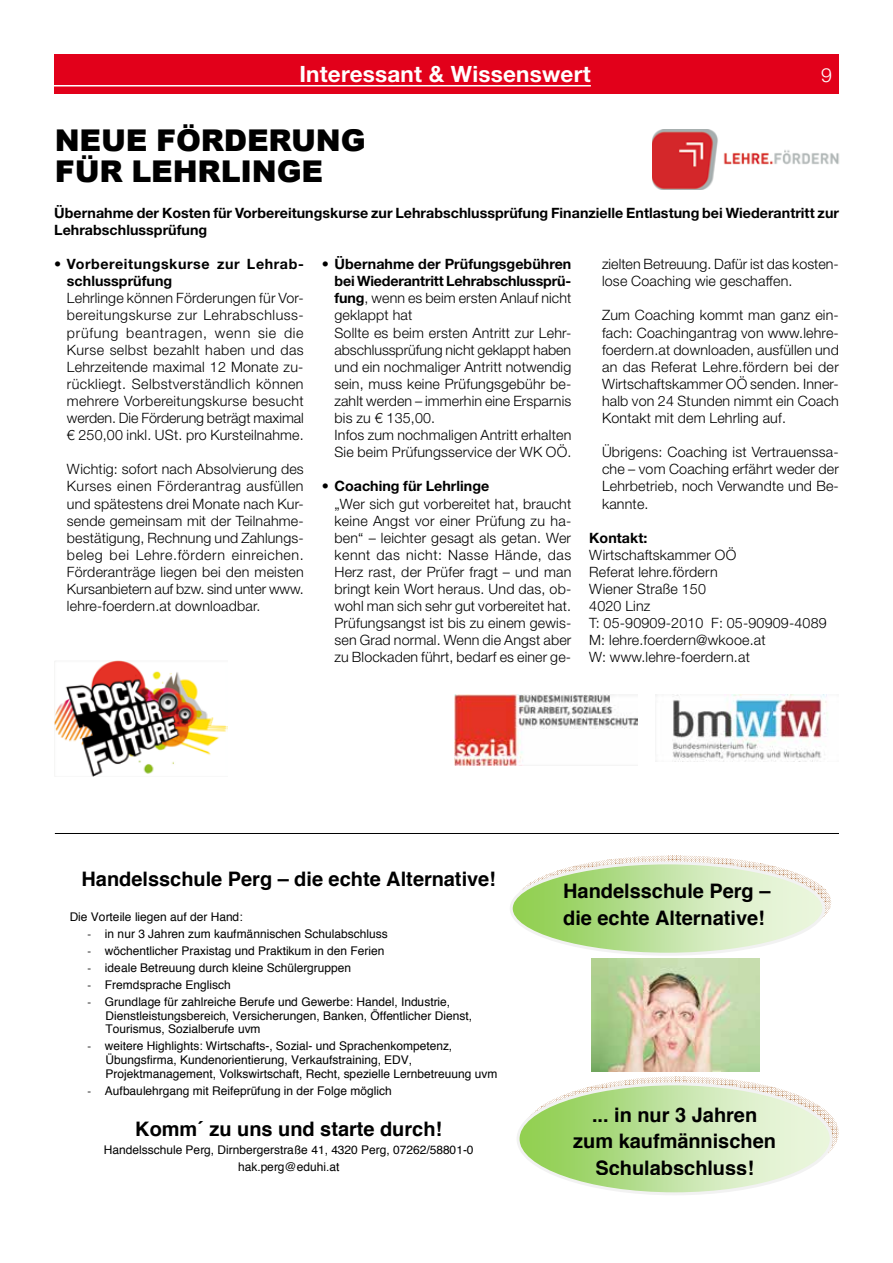
<style>
.page{position:relative;width:893px;height:1263px;background:#fff}
.page>*{position:absolute;margin:0;border:0;box-sizing:border-box;transform-origin:0 0}
.t1{font:900 30px/31.5px "Arial";letter-spacing:-.005em;color:#000}
.t2{font:700 22.5px "Helvetica Neue LT Std";letter-spacing:.01em;color:#fff}
.t3{font:700 19.95px/26.4px "Helvetica";color:#000}
.t4{font:300 19.5px "Helvetica Neue LT Pro";color:#fff}
.t5{font:300 14.25px/17.1px "Helvetica Neue LT Pro";letter-spacing:.015em;color:#000;text-align:justify}
.t6{font:700 14.25px/17.1px "Helvetica Neue LT Std";color:#000}
.t7{font:700 14.25px/17.1px "Helvetica Neue LT Std";letter-spacing:.04em;color:#000}
.t8{font:12px/13.8px "Helvetica";color:#000}
.s1{font-family:"Helvetica Neue LT Pro";font-weight:300}
.s2{font-family:"Helvetica Neue LT Std";font-weight:700}
.s3{font-family:"Calibri"}
</style>
<div class="page">
<svg style="left:589px;top:855px;width:242px;height:62px"></svg>
<img style="left:514px;top:863px;width:310px;height:89px">
<div style="left:510px;top:861px;width:315px;height:95px;border:3px solid #f2f2f2;border-radius:50%"></div>
<svg style="left:602px;top:1076px;width:237px;height:74px"></svg>
<img style="left:518px;top:1084px;width:313px;height:110px">
<div style="left:517px;top:1082px;width:316px;height:113px;border:3px solid #f2f2f2;border-radius:50%"></div>
<img style="left:591px;top:959px;width:169px;height:112px">
<img style="left:653px;top:129px;width:186px;height:60px">
<img style="left:454px;top:694px;width:184px;height:71px">
<img style="left:656px;top:694px;width:172px;height:67px">
<img style="left:54px;top:660px;width:173px;height:116px">
<hr style="left:55px;top:833px;width:784px;height:1px;background:#000">
<div style="left:54px;top:54px;width:785px;height:40px;background:#e2001a"></div>
<hr style="left:54px;top:85px;width:537px;height:1px;background:#fff">
<h2 class="t2" style="left:299px;top:60px;width:293px">Interessant &amp; Wissenswert</h2>
<h3 class="t4" style="left:821px;top:63px;width:12px">9</h3>
<h1 class="t1" style="left:55px;top:123px;width:312px">NEUE FÖRDERUNG<br>FÜR LEHRLINGE</h1>
<p class="t6" style="left:54px;top:204px;width:786px">Übernahme der Kosten für Vorbereitungskurse zur Lehrabschlussprüfung Finanzielle Entlastung bei Wiederantritt zur<br>Lehrabschlussprüfung</p>
<p class="t7" style="left:67px;top:255px;width:238px;text-indent:-13px"><span class="s1">•</span> Vorbereitungskurse zur Lehrab&shy;schlussprüfung</p>
<p class="t5" style="left:67px;top:289px;width:238px">Lehrlinge können Förderungen für Vor&shy;bereitungskurse zur Lehrabschluss&shy;prüfung beantragen, wenn sie die Kurse selbst bezahlt haben und das Lehrzeitende maximal 12 Monate zu&shy;rückliegt. Selbstverständlich können mehrere Vorbereitungskurse besucht werden. Die Förderung beträgt maximal € 250,00 inkl. USt. pro Kursteilnahme.</p>
<p class="t5" style="left:67px;top:460px;width:238px">Wichtig: sofort nach Absolvierung des Kurses einen Förderantrag ausfüllen und spätestens drei Monate nach Kur&shy;sende gemeinsam mit der Teilnahme&shy;bestätigung, Rechnung und Zahlungs&shy;beleg bei Lehre.fördern einreichen.<br>Förderanträge liegen bei den meisten Kursanbietern auf bzw. sind unter www. lehre-foerdern.at downloadbar.</p>
<p class="t6" style="left:322px;top:255px;width:251px;text-align:right"><span class="s1">•</span> Übernahme der Prüfungsgebühren bei Wiederantritt Lehrabschlussprü-</p>
<p class="t5" style="left:334px;top:289px;width:238px;text-align:left"><span class="s2">fung</span>, wenn es beim ersten Anlauf nicht geklappt hat<br>Sollte es beim ersten Antritt zur Lehr&shy;abschlussprüfung nicht geklappt haben und ein nochmaliger Antritt notwendig sein, muss keine Prüfungsgebühr be&shy;zahlt werden – immerhin eine Ersparnis bis zu € 135,00.<br>Infos zum nochmaligen Antritt erhalten Sie beim Prüfungsservice der WK OÖ.</p>
<p class="t6" style="left:322px;top:477px;width:169px"><span class="s1">•</span> Coaching für Lehrlinge</p>
<p class="t5" style="left:334px;top:495px;width:238px">„Wer sich gut vorbereitet hat, braucht keine Angst vor einer Prüfung zu ha&shy;ben“ – leichter gesagt als getan. Wer kennt das nicht: Nasse Hände, das Herz rast, der Prüfer fragt – und man bringt kein Wort heraus. Und das, ob&shy;wohl man sich sehr gut vorbereitet hat.<br>Prüfungsangst ist bis zu einem gewis&shy;sen Grad normal. Wenn die Angst aber zu Blockaden führt, bedarf es einer ge-</p>
<p class="t5" style="left:602px;top:255px;width:238px">zielten Betreuung. Dafür ist das kosten&shy;lose Coaching wie geschaffen.</p>
<p class="t5" style="left:602px;top:306px;width:238px">Zum Coaching kommt man ganz ein&shy;fach: Coachingantrag von www.lehre&shy;foerdern.at downloaden, ausfüllen und an das Referat Lehre.fördern bei der Wirtschaftskammer OÖ senden. Inner&shy;halb von 24 Stunden nimmt ein Coach Kontakt mit dem Lehrling auf.</p>
<p class="t5" style="left:602px;top:443px;width:238px">Übrigens: Coaching ist Vertrauenssa&shy;che – vom Coaching erfährt weder der Lehrbetrieb, noch Verwandte und Be&shy;kannte.</p>
<p class="t6" style="left:589px;top:529px;width:60px">Kontakt:</p>
<p class="t5" style="left:589px;top:546px;width:239px;text-align:left">Wirtschaftskammer OÖ<br>Referat lehre.fördern<br>Wiener Straße 150<br>4020 Linz<br>T: 05-90909-2010 F: 05-90909-4089<br>M: lehre.foerdern@wkooe.at<br>W: www.lehre-foerdern.at</p>
<h3 class="t3" style="left:82px;top:866px;width:416px">Handelsschule Perg – die echte Alternative!</h3>
<p class="t8" style="left:70px;top:910px;width:175px">Die Vorteile liegen auf der Hand:</p>
<p class="t8" style="left:88px;top:927px;width:302px"><span class="s3">-</span> in nur 3 Jahren zum kaufmännischen Schulabschluss</p>
<p class="t8" style="left:88px;top:944px;width:298px"><span class="s3">-</span> wöchentlicher Praxistag und Praktikum in den Ferien</p>
<p class="t8" style="left:88px;top:961px;width:265px"><span class="s3">-</span> ideale Betreuung durch kleine Schülergruppen</p>
<p class="t8" style="left:88px;top:978px;width:145px"><span class="s3">-</span> Fremdsprache Englisch</p>
<p class="t8" style="left:106px;top:995px;width:368px;text-indent:-18px"><span class="s3">-</span> Grundlage für zahlreiche Berufe und Gewerbe: Handel, Industrie,<br>Dienstleistungsbereich, Versicherungen, Banken, Öffentlicher Dienst,<br>Tourismus, Sozialberufe uvm</p>
<p class="t8" style="left:106px;top:1040px;width:393px;text-indent:-18px"><span class="s3">-</span> weitere Highlights: Wirtschafts-, Sozial- und Sprachenkompetenz,<br>Übungsfirma, Kundenorientierung, Verkaufstraining, EDV,<br>Projektmanagement, Volkswirtschaft, Recht, spezielle Lernbetreuung uvm</p>
<p class="t8" style="left:88px;top:1084px;width:306px"><span class="s3">-</span> Aufbaulehrgang mit Reifeprüfung in der Folge möglich</p>
<h3 class="t3" style="left:135px;top:1116px;width:309px">Komm´ zu uns und starte durch!</h3>
<p class="t8" style="left:104px;top:1142px;width:371px;line-height:16.8px;text-align:center">Handelsschule Perg, Dirnbergerstraße 41, 4320 Perg, 07262/58801-0 hak.perg@eduhi.at</p>
<h3 class="t3" style="left:563px;top:878px;width:209px">Handelsschule Perg – die echte Alternative!</h3>
<h3 class="t3" style="left:573px;top:1102px;width:204px;text-align:center">... in nur 3 Jahren zum kaufmännischen<br>Schulabschluss!</h3>
</div>
